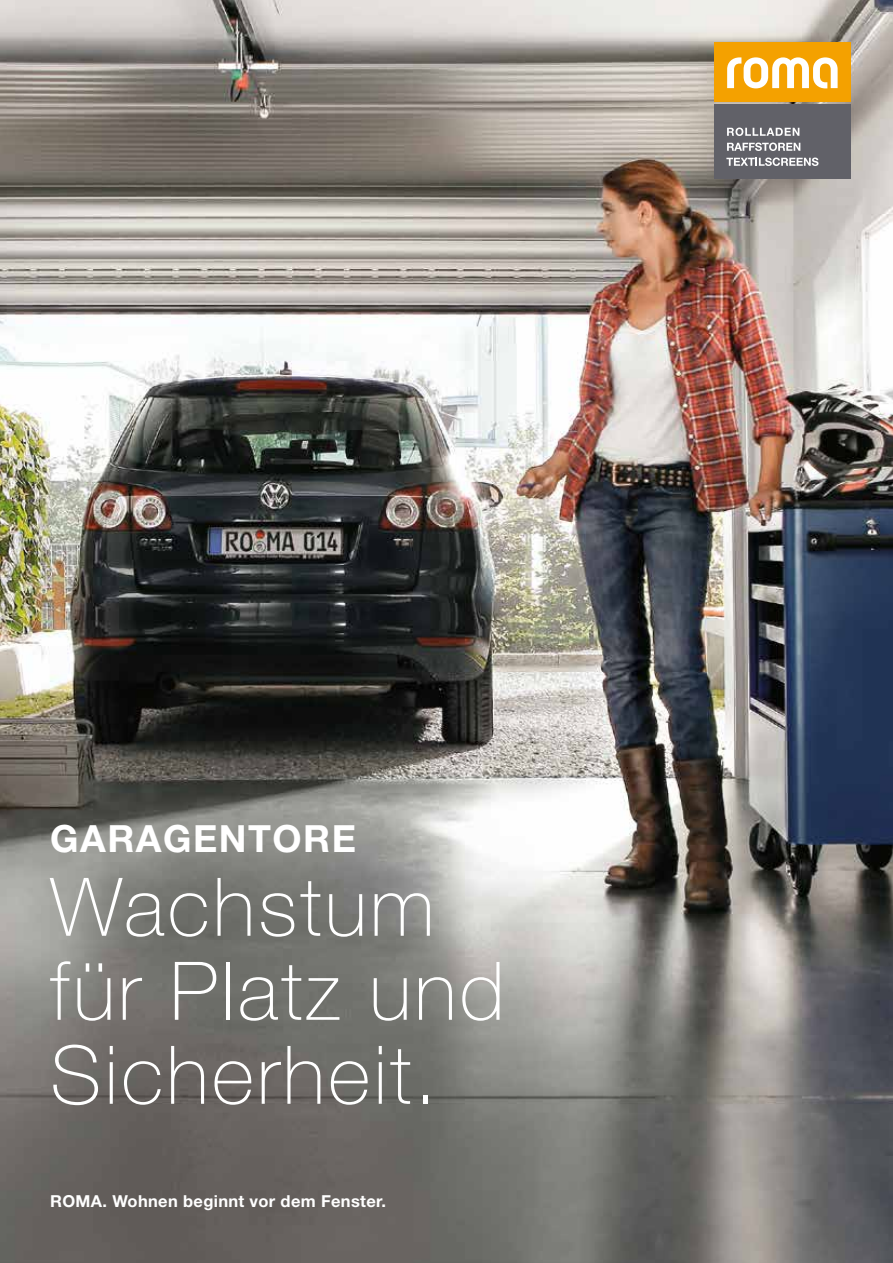
<style>
.page{position:relative;width:893px;height:1263px;background:#fff}
.page>*{position:absolute;margin:0;border:0;box-sizing:border-box;transform-origin:0 0}
.t1{font:100 81px/84px "Helvetica Neue LT Std";letter-spacing:.04em;color:#fff}
.t2{font:700 37.5px "Helvetica Neue LT Std";letter-spacing:.04em;color:#fff}
.t3{font:700 16.5px "Helvetica Neue LT Std";letter-spacing:.02em;color:#fff}
</style>
<div class="page">
<img style="left:0;top:0;width:893px;height:1263px">
<div style="left:714px;top:43px;width:136px;height:59px;background:#f4a100"></div>
<div style="left:714px;top:104px;width:136px;height:75px;background:#616168"></div>
<svg style="left:727px;top:57px;width:111px;height:31px"></svg>
<svg style="left:727px;top:128px;width:72px;height:8px"></svg>
<svg style="left:727px;top:143px;width:73px;height:8px"></svg>
<svg style="left:726px;top:158px;width:92px;height:8px"></svg>
<h2 class="t2" style="left:50px;top:815px;width:307px">GARAGENTORE</h2>
<h1 class="t1" style="left:50px;top:865px;width:456px">Wachstum für Platz und<br>Sicherheit.</h1>
<p class="t3" style="left:50px;top:1190px;width:337px">ROMA. Wohnen beginnt vor dem Fenster.</p>
</div>
